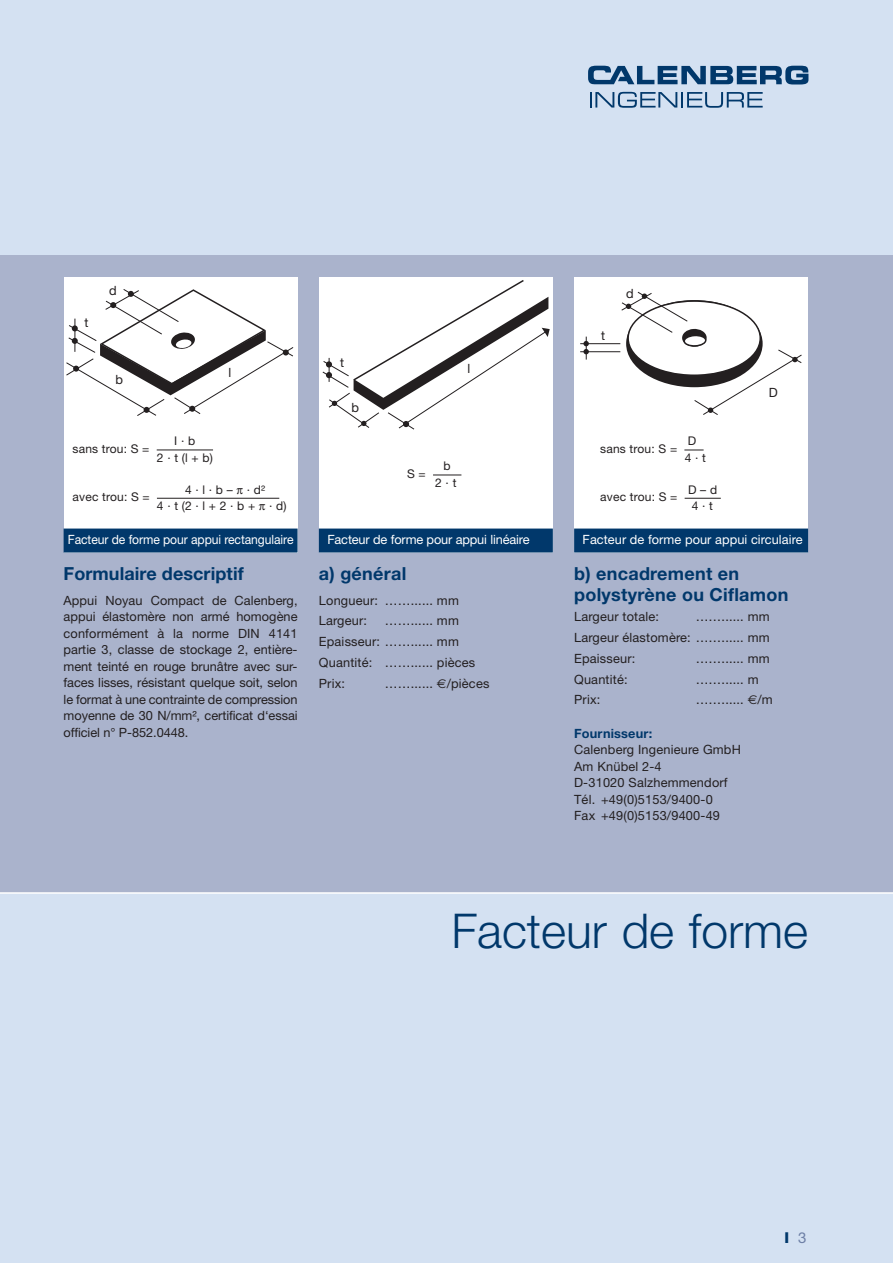
<style>
.page{position:relative;width:893px;height:1263px;background:#fff}
.page>*{position:absolute;margin:0;border:0;box-sizing:border-box;transform-origin:0 0}
.t1{font:300 48px "Helvetica Neue";color:#01386b}
.t2{font:700 18px/21px "Helvetica Neue";letter-spacing:.015em;color:#01386b}
.t3{font:800 15px "Helvetica Neue";color:#01386b}
.t4{font:12.75px/16.5px "Helvetica Neue";letter-spacing:.015em;color:#231f20}
.t5{font:12.75px "Helvetica Neue";letter-spacing:-.005em;color:#fff}
.t6{font:12.75px "Helvetica Neue";letter-spacing:-.005em;color:#fff;scale:.95 1}
.t7{font:700 12.75px "Helvetica Neue";letter-spacing:.015em;color:#01386b}
.t8{font:12px/16.5px "Helvetica Neue";letter-spacing:.015em;color:#231f20;text-align:center}
.s1{font-family:"Euro Sans"}
.s2{font-weight:400;color:#6d7fa6}
</style>
<div class="page">
<div style="left:0;top:0;width:892px;height:1263px;background:#d4e1f2"></div>
<div style="left:0;top:255px;width:892px;height:638px;background:#aab3cc"></div>
<hr style="left:0;top:892px;width:892px;height:2px;background:#fff">
<svg style="left:590px;top:92px;width:172px;height:16px"></svg>
<svg style="left:588px;top:66px;width:220px;height:19px"></svg>
<div style="left:64px;top:277px;width:233px;height:275px;background:#fff"></div>
<div style="left:319px;top:277px;width:234px;height:275px;background:#fff"></div>
<div style="left:574px;top:277px;width:234px;height:275px;background:#fff"></div>
<svg style="left:66px;top:289px;width:228px;height:127px"></svg>
<svg style="left:620px;top:291px;width:182px;height:124px"></svg>
<hr style="left:580px;top:343px;width:40px;height:1px;background:#231f20">
<hr style="left:580px;top:351px;width:40px;height:1px;background:#231f20">
<svg style="left:583px;top:337px;width:6px;height:23px"></svg>
<svg style="left:322px;top:280px;width:227px;height:150px"></svg>
<hr style="left:157px;top:450px;width:56px;height:1px;background:#231f20">
<svg style="left:684px;top:450px;width:19px;height:1px"></svg>
<hr style="left:684px;top:498px;width:36px;height:1px;background:#231f20">
<svg style="left:433px;top:475px;width:28px;height:1px"></svg>
<hr style="left:157px;top:498px;width:122px;height:1px;background:#231f20">
<div style="left:64px;top:529px;width:233px;height:24px;background:#01386b"></div>
<div style="left:319px;top:529px;width:234px;height:24px;background:#01386b"></div>
<div style="left:574px;top:529px;width:234px;height:24px;background:#01386b"></div>
<p class="t4" style="left:85px;top:316px;width:6px">t</p>
<p class="t4" style="left:109px;top:283px;width:9px">d</p>
<p class="t4" style="left:115px;top:373px;width:9px">b</p>
<p class="t4" style="left:228px;top:366px;width:4px">l</p>
<p class="t4" style="left:340px;top:355px;width:6px">t</p>
<p class="t4" style="left:351px;top:401px;width:9px">b</p>
<p class="t4" style="left:467px;top:362px;width:4px">l</p>
<p class="t4" style="left:601px;top:329px;width:6px">t</p>
<p class="t4" style="left:626px;top:286px;width:9px">d</p>
<p class="t4" style="left:768px;top:386px;width:10px">D</p>
<p class="t8" style="left:73px;top:442px;width:78px">sans trou: S =</p>
<p class="t8" style="left:157px;top:434px;width:57px">I · b<br>2 · t (l + b)</p>
<p class="t8" style="left:600px;top:442px;width:78px">sans trou: S =</p>
<p class="t8" style="left:684px;top:434px;width:23px;text-align:left">D<br>4 · t</p>
<p class="t8" style="left:600px;top:490px;width:79px">avec trou: S =</p>
<p class="t8" style="left:688px;top:482px;width:30px;text-align:left">D – d<br>4 · t</p>
<p class="t8" style="left:407px;top:467px;width:20px">S =</p>
<p class="t8" style="left:435px;top:459px;width:23px">b<br>2 · t</p>
<p class="t8" style="left:73px;top:490px;width:79px">avec trou: S =</p>
<p class="t8" style="left:157px;top:482px;width:131px">4 · l · b – · d²<br>4 · t (2 · l + 2 · b + · d)</p>
<p class="t6" style="left:68px;top:535px;width:239px">Facteur de forme pour appui rectangulaire</p>
<p class="t5" style="left:327px;top:535px;width:204px">Facteur de forme pour appui linéaire</p>
<p class="t5" style="left:582px;top:535px;width:221px">Facteur de forme pour appui circulaire</p>
<h2 class="t2" style="left:64px;top:564px;width:182px">Formulaire descriptif</h2>
<p class="t4" style="left:64px;top:593px;width:235px;text-align:justify">Appui Noyau Compact de Calenberg, appui élastomère non armé homogène conformément à la norme DIN 4141 partie 3, classe de stockage 2, entière&shy;ment teinté en rouge brunâtre avec sur&shy;faces lisses, résistant quelque soit, selon le format à une contrainte de compression moyenne de 30 N/mm², certificat d‘essai officiel n° P-852.0448.</p>
<h2 class="t2" style="left:319px;top:564px;width:89px">a) général</h2>
<p class="t4" style="left:319px;top:591px;width:141px;line-height:20.7px">Longueur: ……...... mm<br>Largeur:</p>
<p class="t4" style="left:319px;top:612px;width:158px;line-height:20.7px;text-indent:66px">……...... mm<br>Epaisseur: ……...... mm<br>Quantité: ……...... pièces<br>Prix:</p>
<p class="t4" style="left:385px;top:676px;width:106px">……...... <span class="s1">€</span>/pièces</p>
<h2 class="t2" style="left:574px;top:564px;width:216px">b) encadrement en polystyrène ou Ciflamon</h2>
<p class="t4" style="left:574px;top:610px;width:86px">Largeur totale:</p>
<p class="t4" style="left:574px;top:608px;width:197px;line-height:20.7px;text-align:justify;text-indent:122px">……...... mm Largeur élastomère: ……...... mm Epaisseur:</p>
<p class="t4" style="left:695px;top:651px;width:75px">……...... mm</p>
<p class="t4" style="left:574px;top:672px;width:55px">Quantité:</p>
<p class="t4" style="left:695px;top:672px;width:64px">……...... m</p>
<p class="t4" style="left:574px;top:693px;width:28px">Prix:</p>
<p class="t4" style="left:695px;top:693px;width:79px">……...... <span class="s1">€</span>/m</p>
<p class="t7" style="left:574px;top:729px;width:80px">Fournisseur:</p>
<p class="t4" style="left:574px;top:743px;width:168px">Calenberg Ingenieure GmbH<br>Am Knübel 2-4<br>D-31020 Salzhemmendorf<br>Tél. +49(0)5153/9400-0<br>Fax +49(0)5153/9400-49</p>
<h1 class="t1" style="left:451px;top:913px;width:358px">Facteur de forme</h1>
<p class="t3" style="left:784px;top:1233px;width:24px">I <span class="s2">3</span></p>
</div>
